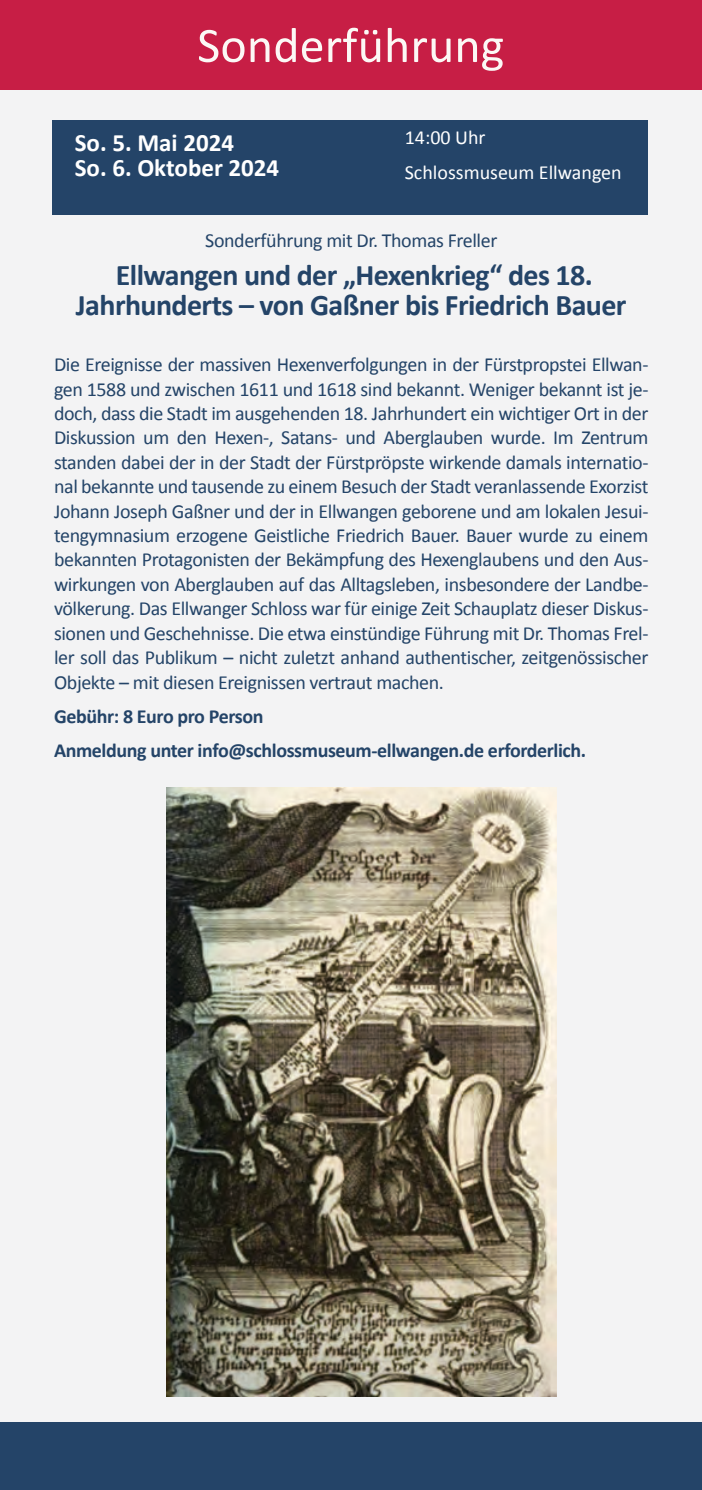
<style>
.page{position:relative;width:702px;height:1490px;background:#fff}
.page>*{position:absolute;margin:0;border:0;box-sizing:border-box;transform-origin:0 0}
.t1{font:50px "Calibri";letter-spacing:.005em;color:#fcf8f5}
.t2{font:700 30px/30px "Calibri";letter-spacing:-.02em;color:#244468;text-align:center}
.t3{font:700 25px/25px "Calibri";color:#fff}
.t4{font:20px/24.5px "Calibri";letter-spacing:-.02em;color:#244468;text-align:justify}
.t5{font:700 20px/34.2px "Calibri";letter-spacing:-.02em;color:#244468}
.t6{font:20px/35px "Calibri";color:#fff}
</style>
<div class="page">
<div style="left:0;top:0;width:702px;height:1489px;background:#f3f3f4"></div>
<div style="left:0;top:0;width:702px;height:90px;background:#c71e45"></div>
<div style="left:0;top:1421px;width:702px;height:68px;background:#244468"></div>
<div style="left:52px;top:120px;width:595px;height:95px;background:#244468"></div>
<img style="left:167px;top:787px;width:389px;height:609px">
<h1 class="t1" style="left:197px;top:24px;width:309px">Sonderführung</h1>
<p class="t3" style="left:75px;top:132px;width:206px">So. 5. Mai 2024<br>So. 6. Oktober 2024</p>
<p class="t6" style="left:405px;top:121px;width:218px">14:00 Uhr<br>Schlossmuseum Ellwangen</p>
<p class="t4" style="left:205px;top:230px;width:294px">Sonderführung mit Dr. Thomas Freller</p>
<h2 class="t2" style="left:76px;top:262px;width:552px">Ellwangen und der „Hexenkrieg“ des 18.<br>Jahrhunderts – von Gaßner bis Friedrich Bauer</h2>
<p class="t4" style="left:54px;top:354px;width:596px">Die Ereignisse der massiven Hexenverfolgungen in der Fürstpropstei Ellwan&shy;gen 1588 und zwischen 1611 und 1618 sind bekannt. Weniger bekannt ist je&shy;doch, dass die Stadt im ausgehenden 18. Jahrhundert ein wichtiger Ort in der Diskussion um den Hexen-, Satans- und Aberglauben wurde. Im Zentrum standen dabei der in der Stadt der Fürstpröpste wirkende damals internatio&shy;nal bekannte und tausende zu einem Besuch der Stadt veranlassende Exorzist Johann Joseph Gaßner und der in Ellwangen geborene und am lokalen Jesui&shy;tengymnasium erzogene Geistliche Friedrich Bauer. Bauer wurde zu einem bekannten Protagonisten der Bekämpfung des Hexenglaubens und den Aus&shy;wirkungen von Aberglauben auf das Alltagsleben, insbesondere der Landbe&shy;völkerung. Das Ellwanger Schloss war für einige Zeit Schauplatz dieser Diskus&shy;sionen und Geschehnisse. Die etwa einstündige Führung mit Dr. Thomas Frel&shy;ler soll das Publikum – nicht zuletzt anhand authentischer, zeitgenössischer Objekte – mit diesen Ereignissen vertraut machen.</p>
<p class="t5" style="left:54px;top:700px;width:534px">Gebühr: 8 Euro pro Person<br>Anmeldung unter info@schlossmuseum-ellwangen.de erforderlich.</p>
</div>
